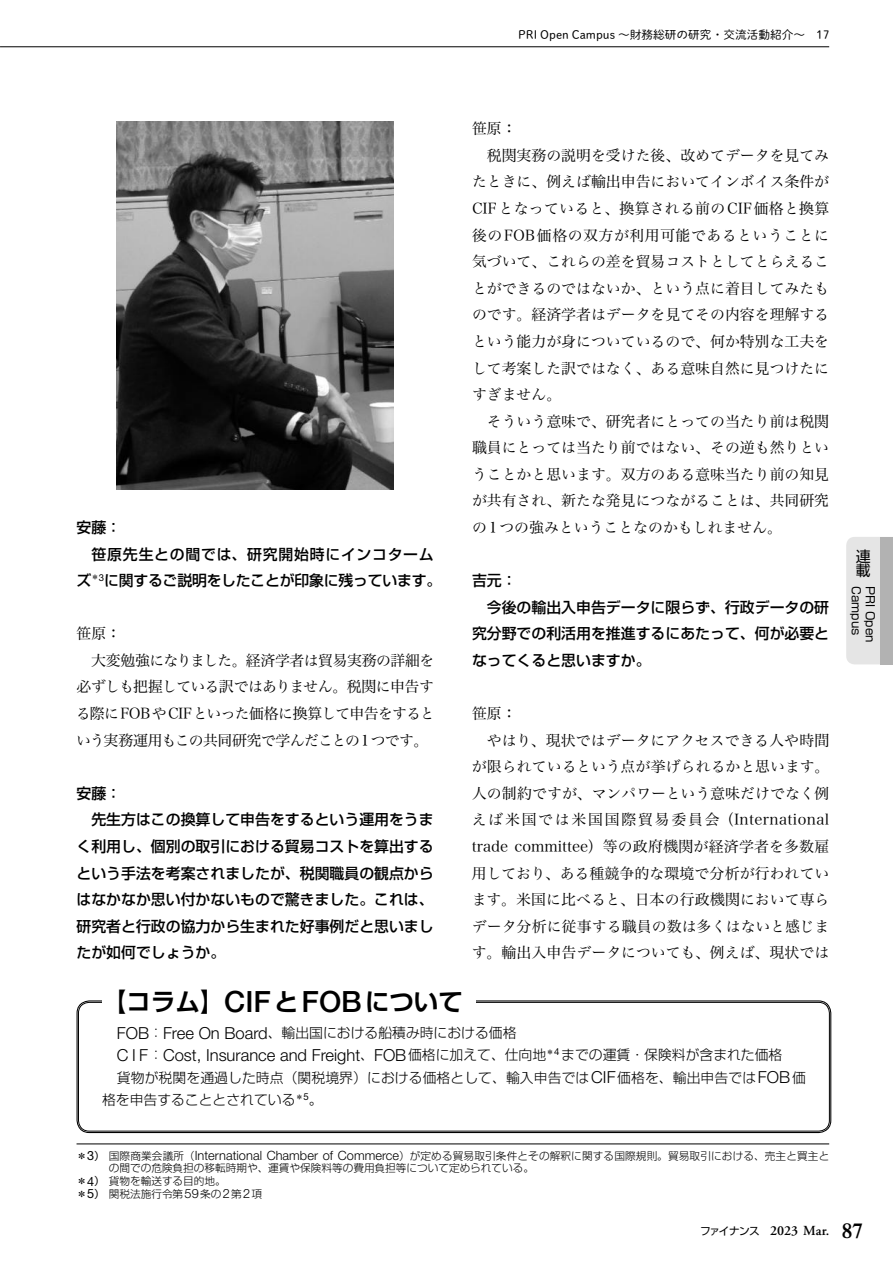
<style>
.page{position:relative;width:893px;height:1263px;background:#fff}
.page>*{position:absolute;margin:0;border:0;box-sizing:border-box;transform-origin:0 0}
.t1{font:700 24.45px "Shin Go Pr 6 N De";color:#000}
.t2{font:300 16.65px "Helvetica Neue LT Std";color:#000}
.t3{font:14.85px "Hiragino Serif Pr 6 N W3";color:#000}
.t4{font:500 14.85px "Shin Go Pr 6 N";color:#000}
.t5{font:14.85px "Hiragino Serif Pr 6 N W3";letter-spacing:-.035em;color:#000}
.t6{font:14.85px "Hiragino Serif Pr 6 N W3";letter-spacing:.11em;color:#000}
.t7{font:14.85px "Hiragino Serif Pr 6 N W3";letter-spacing:.02em;color:#000}
.t8{font:14.85px "Hiragino Serif Pr 6 N W3";letter-spacing:-.045em;color:#000}
.t9{font:14.85px "Hiragino Serif Pr 6 N W3";letter-spacing:.035em;color:#000}
.t10{font:500 14.85px "Shin Go Pr 6 N";letter-spacing:.05em;color:#000}
.t11{font:14.85px/14.9px "Shin Go Pr 6 N";color:#000}
.t12{font:300 13.8px/22.4px "Shin Go Pr 6 N";letter-spacing:.005em;color:#000}
.t13{font:600 13.8px "Adobe Garamond Pro";color:#000}
.t14{font:11.7px "Shuei M Go Std L";color:#000}
.t15{font:11.7px "Shin Go Pr 6 N";color:#000}
.t16{font:300 10.65px "Shin Go Pr 6 N";color:#000}
.s1{font-family:"Helvetica Neue LT Std";font-weight:500;font-size:29.4px}
.s2{font-family:"Helvetica Neue LT Std";font-size:16.65px}
.s3{font-family:"Shin Go Pr 6 N";font-size:13.8px}
.s4{font-weight:400}
.s5{font-family:"Helvetica Neue LT Std";font-weight:400;font-size:12.75px}
.s6{font-family:"Helvetica Neue LT Std";font-size:12.75px}
.s7{font-family:"Shin Go Pr 6 N";font-weight:400;font-size:10.65px}
.s8{font-family:"Times LT Std";font-size:21.3px}
</style>
<div class="page">
<hr style="left:0;top:47px;width:829px;height:1px;background:#000">
<img style="left:117px;top:121px;width:276px;height:369px">
<hr style="left:77px;top:1144px;width:752px;height:1px;background:#000">
<div style="left:77px;top:1000px;width:754px;height:133px;border:1px solid #000;border-radius:12px"></div>
<div style="left:78px;top:1002px;width:751px;height:129px;border:1px solid #000;border-radius:11px"></div>
<div style="left:102px;top:991px;width:374px;height:21px;background:#fff"></div>
<div style="left:846px;top:537px;width:34px;height:127px;background:#e5e5e5"></div>
<div style="left:880px;top:537px;width:13px;height:127px;background:#b2b2b2"></div>
<p class="t14" style="left:518px;top:26px;width:312px">PRI Open Campus ～財務総研の研究・交流活動紹介～　17</p>
<p class="t4" style="left:77px;top:515px;width:46px">安藤：</p>
<p class="t10" style="left:91px;top:542px;width:344px">笹原先生との間では、研究開始時にインコターム</p>
<p class="t4" style="left:76px;top:568px;width:366px">ズ<sup>＊</sup><sup>3</sup>に関するご説明をしたことが印象に残っています。</p>
<p class="t3" style="left:77px;top:621px;width:46px">笹原：</p>
<p class="t5" style="left:91px;top:648px;width:344px">大変勉強になりました。経済学者は貿易実務の詳細を</p>
<p class="t8" style="left:76px;top:674px;width:359px">必ずしも把握している訳ではありません。税関に申告す</p>
<p class="t5" style="left:76px;top:701px;width:360px">る際にFOBやCIFといった価格に換算して申告をすると</p>
<p class="t5" style="left:76px;top:727px;width:354px">いう実務運用もこの共同研究で学んだことの1つです。</p>
<p class="t4" style="left:77px;top:781px;width:46px">安藤：</p>
<p class="t4" style="left:91px;top:807px;width:344px">先生方はこの換算して申告をするという運用をうま</p>
<p class="t4" style="left:77px;top:834px;width:359px">く利用し、個別の取引における貿易コストを算出する</p>
<p class="t4" style="left:77px;top:861px;width:359px">という手法を考案されましたが、税関職員の観点から</p>
<p class="t4" style="left:77px;top:887px;width:359px">はなかなか思い付かないもので驚きました。これは、</p>
<p class="t4" style="left:77px;top:914px;width:359px">研究者と行政の協力から生まれた好事例だと思いまし</p>
<p class="t4" style="left:77px;top:940px;width:150px">たが如何でしょうか。</p>
<p class="t3" style="left:472px;top:116px;width:46px">笹原：</p>
<p class="t3" style="left:487px;top:143px;width:344px">税関実務の説明を受けた後、改めてデータを見てみ</p>
<p class="t3" style="left:472px;top:169px;width:359px">たときに、例えば輸出申告においてインボイス条件が</p>
<p class="t7" style="left:472px;top:196px;width:359px">CIFとなっていると、換算される前のCIF価格と換算</p>
<p class="t9" style="left:472px;top:222px;width:359px">後のFOB価格の双方が利用可能であるということに</p>
<p class="t3" style="left:472px;top:249px;width:359px">気づいて、これらの差を貿易コストとしてとらえるこ</p>
<p class="t3" style="left:472px;top:276px;width:359px">とができるのではないか、という点に着目してみたも</p>
<p class="t3" style="left:472px;top:302px;width:359px">のです。経済学者はデータを見てその内容を理解する</p>
<p class="t3" style="left:472px;top:329px;width:359px">という能力が身についているので、何か特別な工夫を</p>
<p class="t3" style="left:472px;top:355px;width:359px">して考案した訳ではなく、ある意味自然に見つけたに</p>
<p class="t3" style="left:472px;top:382px;width:91px">すぎません。</p>
<p class="t3" style="left:487px;top:408px;width:344px">そういう意味で、研究者にとっての当たり前は税関</p>
<p class="t3" style="left:472px;top:435px;width:359px">職員にとっては当たり前ではない、その逆も然りとい</p>
<p class="t3" style="left:472px;top:462px;width:359px">うことかと思います。双方のある意味当たり前の知見</p>
<p class="t3" style="left:472px;top:488px;width:359px">が共有され、新たな発見につながることは、共同研究</p>
<p class="t3" style="left:472px;top:515px;width:331px">の1つの強みということなのかもしれません。<sup>＊</sup><sup>4</sup><sup>＊</sup><sup>5</sup></p>
<p class="t4" style="left:472px;top:568px;width:46px">吉元：</p>
<p class="t4" style="left:487px;top:595px;width:344px">今後の輸出入申告データに限らず、行政データの研</p>
<p class="t4" style="left:472px;top:621px;width:359px">究分野での利活用を推進するにあたって、何が必要と</p>
<p class="t4" style="left:472px;top:648px;width:180px">なってくると思いますか。</p>
<p class="t3" style="left:472px;top:701px;width:46px">笹原：</p>
<p class="t3" style="left:487px;top:727px;width:344px">やはり、現状ではデータにアクセスできる人や時間</p>
<p class="t3" style="left:472px;top:754px;width:359px">が限られているという点が挙げられるかと思います。</p>
<p class="t3" style="left:472px;top:780px;width:359px">人の制約ですが、マンパワーという意味だけでなく例</p>
<p class="t6" style="left:472px;top:807px;width:359px">えば米国では米国国際貿易委員会（International</p>
<p class="t3" style="left:472px;top:834px;width:359px">trade committee）等の政府機関が経済学者を多数雇</p>
<p class="t3" style="left:472px;top:860px;width:359px">用しており、ある種競争的な環境で分析が行われてい</p>
<p class="t3" style="left:472px;top:887px;width:359px">ます。米国に比べると、日本の行政機関において専ら</p>
<p class="t3" style="left:472px;top:913px;width:359px">データ分析に従事する職員の数は多くはないと感じま</p>
<p class="t3" style="left:472px;top:940px;width:359px">す。輸出入申告データについても、例えば、現状では</p>
<h1 class="t1" style="left:102px;top:981px;width:362px">【コラム】<span class="s1">CIF</span>と<span class="s1">FOB</span>について</h1>
<p class="t12" style="left:117px;top:1020px;width:401px"><span class="s2">FOB</span>：<span class="s2">Free On Board</span>、輸出国における船積み時における価格</p>
<p class="t2" style="left:117px;top:1045px;width:667px">C I F<span class="s3">：</span>Cost, Insurance and Freight<span class="s3">、</span>FOB<span class="s3">価格に加えて、仕向地</span><sup>＊</sup><sup>4</sup> <span class="s3">までの運賃・保険料が含まれた価格</span></p>
<p class="t12" style="left:102px;top:1065px;width:705px;text-indent:15px">貨物が税関を通過した時点（関税境界）における価格として、輸入申告では<span class="s2">CIF</span>価格を、輸出申告では<span class="s2">FOB</span>価格を申告することとされている<sup>＊</sup><sup>5</sup>。</p>
<p class="t16" style="left:77px;top:1147px;width:754px"><span class="s4">＊</span><span class="s5">3</span><span class="s4">）</span>国際商業会議所（<span class="s6">International Chamber of Commerce</span>）が定める貿易取引条件とその解釈に関する国際規則。貿易取引における、売主と買主と</p>
<p class="t16" style="left:109px;top:1159px;width:427px">の間での危険負担の移転時期や、運賃や保険料等の費用負担等について定められている。</p>
<p class="t16" style="left:77px;top:1172px;width:151px"><span class="s4">＊</span><span class="s5">4</span><span class="s4">）</span>貨物を輸送する目的地。</p>
<p class="t16" style="left:77px;top:1185px;width:187px"><span class="s4">＊</span><span class="s5">5</span><span class="s4">）</span>関税法施行令第<span class="s6">59</span>条の<span class="s6">2</span>第<span class="s6">2</span>項</p>
<p class="t11" style="left:856px;top:547px;width:16px">連載</p>
<p class="t15" style="left:866px;top:586px;width:51px;rotate:90deg">Campus</p>
<p class="t15" style="left:880px;top:586px;width:58px;rotate:90deg">PRI Open</p>
<p class="t13" style="left:700px;top:1223px;width:165px"><span class="s7">ファイナンス</span> 2023 Mar. <span class="s8">87</span></p>
</div>
